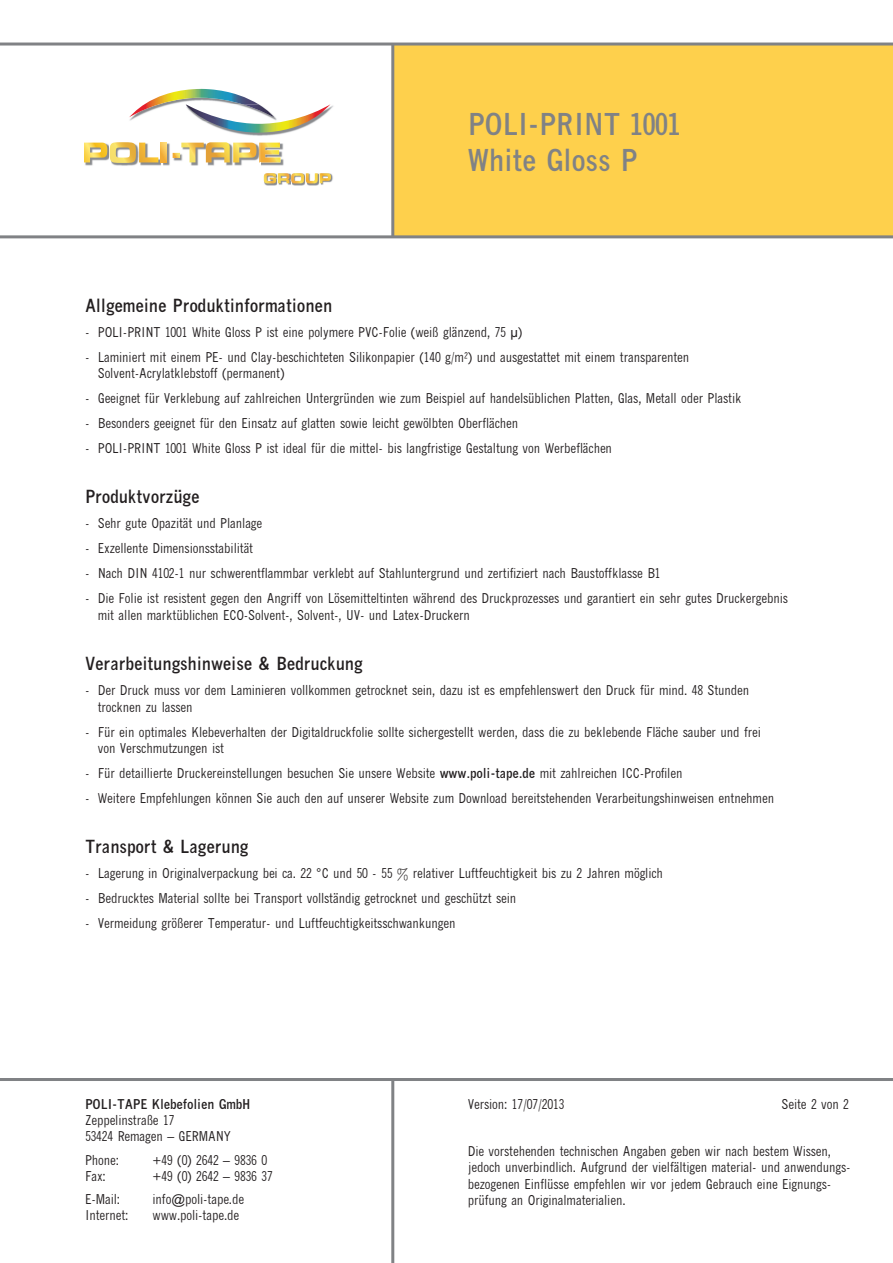
<style>
.page{position:relative;width:893px;height:1263px;background:#fff}
.page>*{position:absolute;margin:0;border:0;box-sizing:border-box;transform-origin:0 0}
.t1{font:700 condensed 30px/36px "M News Gothic";color:#808285}
.t2{font:700 condensed 18px "M News Gothic";color:#231f20}
.t3{font:condensed 13.5px/16.5px "M News Gothic";color:#231f20}
.t4{font:700 condensed 13.5px "M News Gothic";color:#231f20}
.s1{font-weight:700}
</style>
<div class="page">
<div style="left:393px;top:44px;width:500px;height:193px;background:#fed04c"></div>
<hr style="left:0;top:235px;width:893px;height:3px;background:#808285">
<hr style="left:0;top:43px;width:893px;height:3px;background:#808285">
<hr style="left:391px;top:44px;width:3px;height:193px;background:#808285">
<hr style="left:0;top:1078px;width:893px;height:3px;background:#808285">
<hr style="left:391px;top:1079px;width:3px;height:184px;background:#808285">
<svg style="left:264px;top:173px;width:69px;height:13px"></svg>
<img style="left:162px;top:143px;width:8px;height:23px">
<svg style="left:84px;top:142px;width:78px;height:24px"></svg>
<svg style="left:161px;top:143px;width:6px;height:19px"></svg>
<img style="left:280px;top:143px;width:4px;height:23px">
<svg style="left:173px;top:142px;width:107px;height:24px"></svg>
<img style="left:236px;top:105px;width:97px;height:31px">
<svg style="left:129px;top:89px;width:202px;height:44px"></svg>
<h1 class="t1" style="left:468px;top:106px;width:214px">POLI-PRINT 1001<br>White Gloss P</h1>
<h2 class="t2" style="left:85px;top:295px;width:249px">Allgemeine Produktinformationen</h2>
<p class="t3" style="left:85px;top:324px;width:439px">- POLI-PRINT 1001 White Gloss P ist eine polymere PVC-Folie (weiß glänzend, 75 µ)</p>
<p class="t3" style="left:98px;top:349px;width:593px;text-indent:-13px">- Laminiert mit einem PE- und Clay-beschichteten Silikonpapier (140 g/m²) und ausgestattet mit einem transparenten<br>Solvent-Acrylatklebstoff (permanent)</p>
<p class="t3" style="left:85px;top:390px;width:658px">- Geeignet für Verklebung auf zahlreichen Untergründen wie zum Beispiel auf handelsüblichen Platten, Glas, Metall oder Plastik</p>
<p class="t3" style="left:85px;top:415px;width:435px">- Besonders geeignet für den Einsatz auf glatten sowie leicht gewölbten Oberflächen</p>
<p class="t3" style="left:85px;top:440px;width:528px">- POLI-PRINT 1001 White Gloss P ist ideal für die mittel- bis langfristige Gestaltung von Werbeflächen</p>
<h2 class="t2" style="left:85px;top:486px;width:116px">Produktvorzüge</h2>
<p class="t3" style="left:85px;top:515px;width:179px">- Sehr gute Opazität und Planlage</p>
<p class="t3" style="left:85px;top:540px;width:170px">- Exzellente Dimensionsstabilität</p>
<p class="t3" style="left:85px;top:565px;width:577px">- Nach DIN 4102-1 nur schwerentflammbar verklebt auf Stahluntergrund und zertifiziert nach Baustoffklasse B1</p>
<p class="t3" style="left:98px;top:590px;width:692px;text-indent:-13px">- Die Folie ist resistent gegen den Angriff von Lösemitteltinten während des Druckprozesses und garantiert ein sehr gutes Druckergebnis mit allen marktüblichen ECO-Solvent-, Solvent-, UV- und Latex-Druckern</p>
<h2 class="t2" style="left:85px;top:653px;width:279px">Verarbeitungshinweise &amp; Bedruckung</h2>
<p class="t3" style="left:98px;top:682px;width:653px;text-indent:-13px">- Der Druck muss vor dem Laminieren vollkommen getrocknet sein, dazu ist es empfehlenswert den Druck für mind. 48 Stunden trocknen zu lassen</p>
<p class="t3" style="left:98px;top:723px;width:665px;text-indent:-13px">- Für ein optimales Klebeverhalten der Digitaldruckfolie sollte sichergestellt werden, dass die zu beklebende Fläche sauber und frei von Verschmutzungen ist</p>
<p class="t3" style="left:85px;top:765px;width:599px">- Für detaillierte Druckereinstellungen besuchen Sie unsere Website <span class="s1">www.poli-tape.de</span> mit zahlreichen ICC-Profilen</p>
<p class="t3" style="left:85px;top:790px;width:690px">- Weitere Empfehlungen können Sie auch den auf unserer Website zum Download bereitstehenden Verarbeitungshinweisen entnehmen</p>
<h2 class="t2" style="left:85px;top:836px;width:165px">Transport &amp; Lagerung</h2>
<p class="t3" style="left:85px;top:865px;width:579px">- Lagerung in Originalverpackung bei ca. 22 °C und 50 - 55 % relativer Luftfeuchtigkeit bis zu 2 Jahren möglich</p>
<p class="t3" style="left:85px;top:890px;width:433px">- Bedrucktes Material sollte bei Transport vollständig getrocknet und geschützt sein</p>
<p class="t3" style="left:85px;top:915px;width:372px">- Vermeidung größerer Temperatur- und Luftfeuchtigkeitsschwankungen</p>
<p class="t4" style="left:85px;top:1096px;width:167px">POLI-TAPE Klebefolien GmbH</p>
<p class="t3" style="left:85px;top:1112px;width:147px">Zeppelinstraße 17<br>53424 Remagen – GERMANY</p>
<p class="t3" style="left:85px;top:1151px;width:35px">Phone:</p>
<p class="t3" style="left:153px;top:1151px;width:116px">+49 (0) 2642 – 9836 0</p>
<p class="t3" style="left:85px;top:1168px;width:22px">Fax:</p>
<p class="t3" style="left:153px;top:1168px;width:122px">+49 (0) 2642 – 9836 37</p>
<p class="t3" style="left:85px;top:1191px;width:37px">E-Mail:</p>
<p class="t3" style="left:153px;top:1191px;width:93px">info@poli-tape.de</p>
<p class="t3" style="left:85px;top:1207px;width:45px">Internet:</p>
<p class="t3" style="left:153px;top:1207px;width:88px">www.poli-tape.de</p>
<p class="t3" style="left:468px;top:1096px;width:98px">Version: 17/07/2013</p>
<p class="t3" style="left:781px;top:1096px;width:69px">Seite 2 von 2</p>
<p class="t3" style="left:468px;top:1142px;width:384px">Die vorstehenden technischen Angaben geben wir nach bestem Wissen, jedoch unverbindlich. Aufgrund der vielfältigen material- und anwendungs&shy;bezogenen Einflüsse empfehlen wir vor jedem Gebrauch eine Eignungs&shy;prüfung an Originalmaterialien.</p>
</div>
